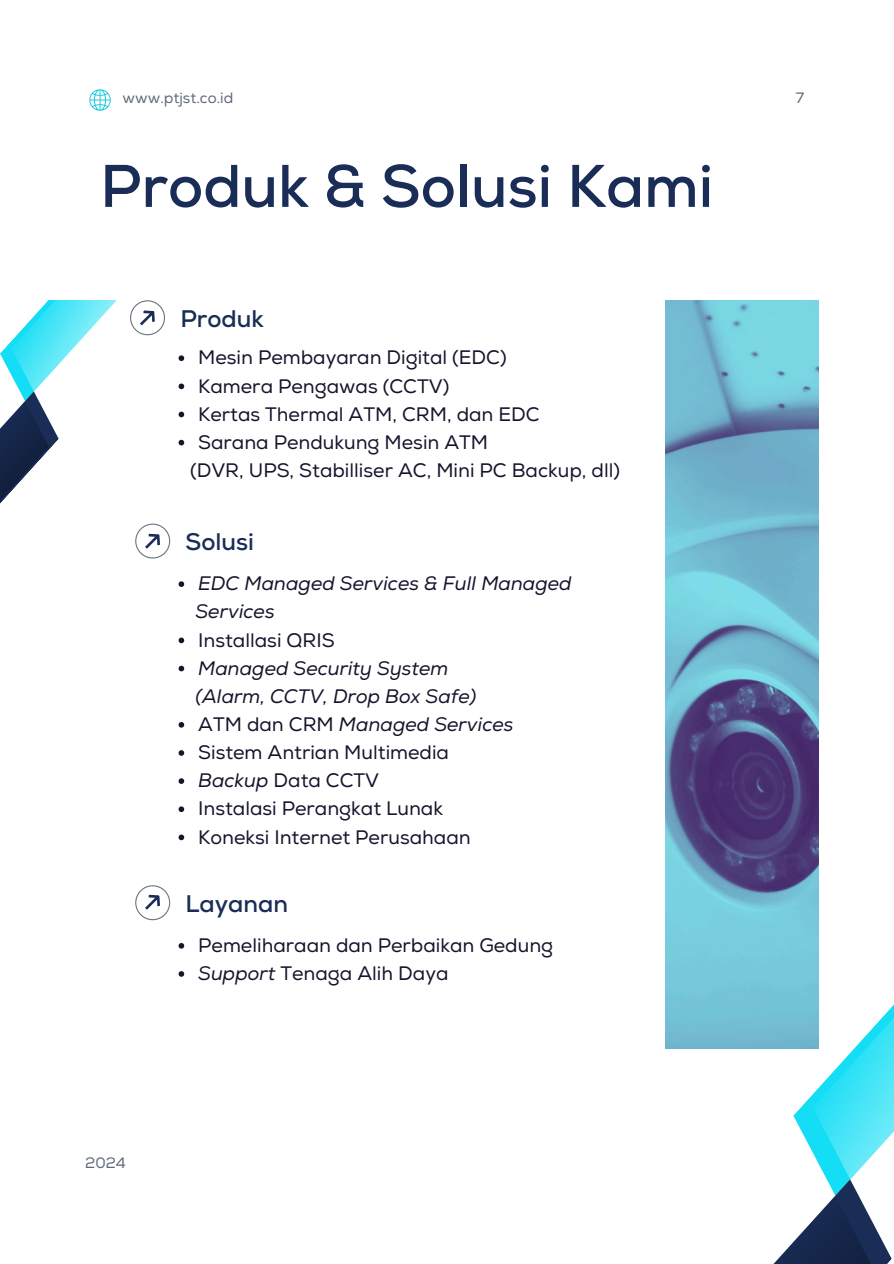
<style>
.page{position:relative;width:894px;height:1264px;background:#fff}
.page>*{position:absolute;margin:0;border:0;box-sizing:border-box;transform-origin:0 0}
.t1{font:700 60px "Nexa";color:#1a2d57}
.t2{font:700 24px "Nexa";color:#1a2d57}
.t3{font:19.5px "Nexa";color:#18122b}
.t4{font:italic 19.5px "Nexa";color:#18122b}
.t5{font:15px "Nexa";color:#61697b}
.s1{font-style:normal}
.s2{font-style:italic}
</style>
<div class="page">
<svg style="left:0;top:300px;width:116px;height:204px"></svg>
<svg style="left:178px;top:355px;width:6px;height:6px"></svg>
<svg style="left:178px;top:383px;width:6px;height:6px"></svg>
<svg style="left:178px;top:411px;width:6px;height:6px"></svg>
<svg style="left:178px;top:440px;width:6px;height:5px"></svg>
<svg style="left:665px;top:968px;width:228px;height:295px"></svg>
<svg style="left:89px;top:89px;width:22px;height:22px"></svg>
<svg style="left:130px;top:300px;width:35px;height:35px"></svg>
<svg style="left:178px;top:581px;width:6px;height:6px"></svg>
<svg style="left:178px;top:637px;width:6px;height:6px"></svg>
<svg style="left:178px;top:665px;width:6px;height:6px"></svg>
<svg style="left:178px;top:722px;width:6px;height:5px"></svg>
<svg style="left:178px;top:750px;width:6px;height:5px"></svg>
<svg style="left:178px;top:778px;width:6px;height:6px"></svg>
<svg style="left:178px;top:806px;width:6px;height:6px"></svg>
<svg style="left:178px;top:834px;width:6px;height:6px"></svg>
<svg style="left:135px;top:523px;width:35px;height:35px"></svg>
<svg style="left:178px;top:943px;width:6px;height:5px"></svg>
<svg style="left:178px;top:971px;width:6px;height:5px"></svg>
<svg style="left:135px;top:885px;width:35px;height:35px"></svg>
<img style="left:665px;top:300px;width:153px;height:748px">
<p class="t5" style="left:122px;top:89px;width:112px">www.ptjst.co.id</p>
<p class="t1" style="left:100px;top:151px;width:614px">Produk &amp; Solusi Kami</p>
<h3 class="t2" style="left:180px;top:304px;width:85px">Produk</h3>
<p class="t3" style="left:198px;top:346px;width:310px">Mesin Pembayaran Digital (EDC)</p>
<p class="t3" style="left:198px;top:374px;width:252px">Kamera Pengawas (CCTV)</p>
<h1 class="t3" style="left:198px;top:402px;width:343px">Kertas Thermal ATM, CRM, dan EDC</h1>
<p class="t3" style="left:198px;top:430px;width:291px">Sarana Pendukung Mesin ATM</p>
<p class="t3" style="left:190px;top:458px;width:431px">(DVR, UPS, Stabilliser AC, Mini PC Backup, dll)</p>
<p class="t2" style="left:185px;top:527px;width:70px">Solusi</p>
<p class="t4" style="left:198px;top:572px;width:375px">EDC Managed Services &amp; Full Managed</p>
<p class="t4" style="left:195px;top:600px;width:81px">Services</p>
<p class="t3" style="left:198px;top:628px;width:138px">Installasi QRIS</p>
<p class="t4" style="left:198px;top:656px;width:252px">Managed Security System</p>
<h3 class="t4" style="left:195px;top:684px;width:282px">(Alarm, CCTV, Drop Box Safe)</h3>
<h2 class="t4" style="left:198px;top:712px;width:317px"><span class="s1">ATM dan CRM</span> Managed Services</h2>
<p class="t3" style="left:198px;top:741px;width:252px">Sistem Antrian Multimedia</p>
<h3 class="t3" style="left:198px;top:769px;width:182px"><span class="s2">Backup</span> Data CCTV</h3>
<p class="t3" style="left:198px;top:797px;width:246px">Instalasi Perangkat Lunak</p>
<p class="t3" style="left:198px;top:825px;width:274px">Koneksi Internet Perusahaan</p>
<p class="t2" style="left:185px;top:889px;width:104px">Layanan</p>
<h2 class="t5" style="left:85px;top:1154px;width:42px">2024</h2>
<p class="t3" style="left:198px;top:933px;width:356px">Pemeliharaan dan Perbaikan Gedung</p>
<p class="t3" style="left:198px;top:961px;width:252px"><span class="s2">Support</span> Tenaga Alih Daya</p>
<p class="t5" style="left:795px;top:89px;width:10px">7</p>
</div>
